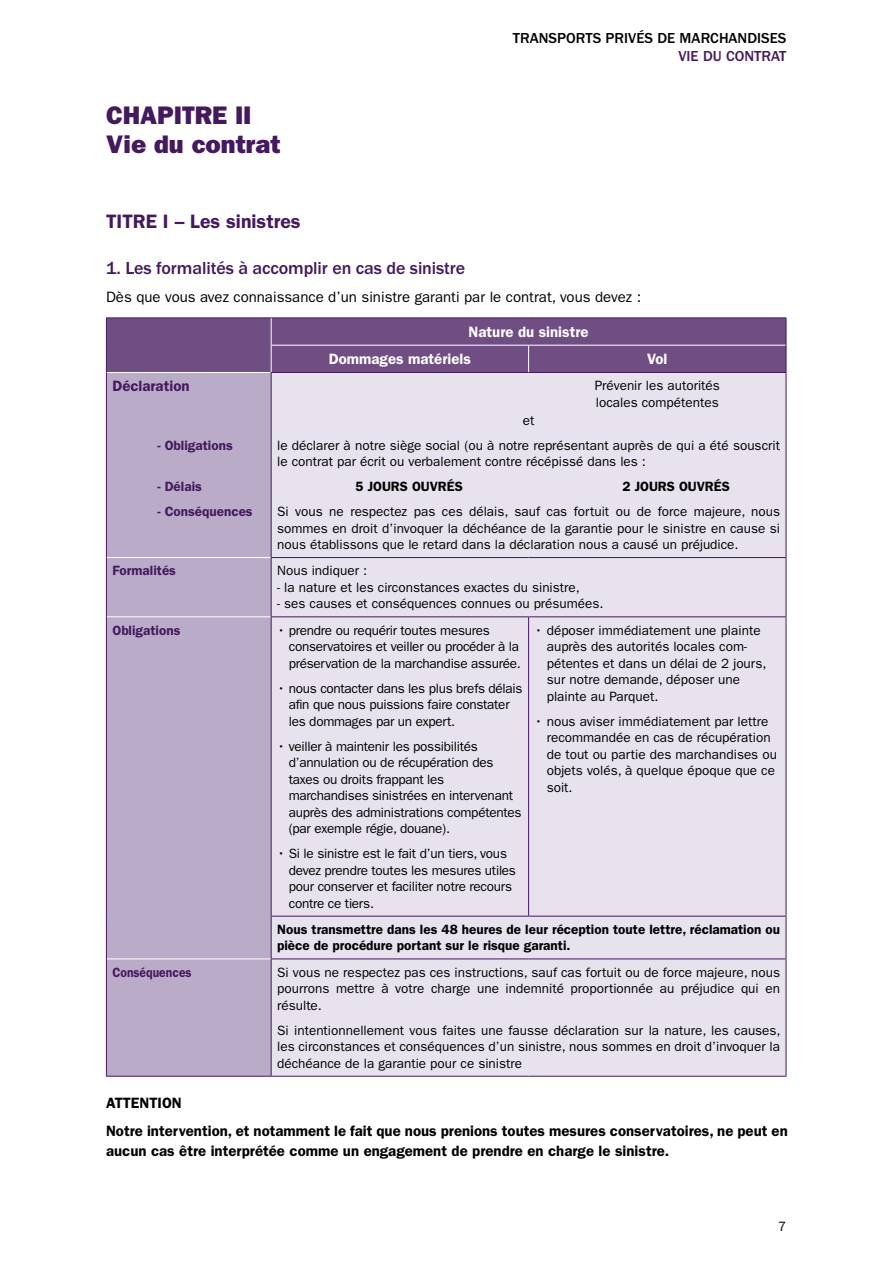
<style>
.page{position:relative;width:893px;height:1263px;background:#fff}
.page>*{position:absolute;margin:0;border:0;box-sizing:border-box;transform-origin:0 0}
.t1{font:25.5px/29.1px "ITC Franklin Gothic Std Hvy";color:#44195e}
.t2{font:600 19.5px "ITC Franklin Gothic Std";color:#44195e}
.t3{font:500 18px "ITC Franklin Gothic Std";letter-spacing:-.005em;color:#44195e}
.t4{font:600 15px/28.7px "ITC Franklin Gothic Std";color:#000}
.t5{font:15px "ITC Franklin Gothic Std";color:#000}
.t6{font:600 15px/27.3px "ITC Franklin Gothic Std";color:#fff}
.t7{font:500 15px "ITC Franklin Gothic Std";color:#000}
.t8{font:500 15px "ITC Franklin Gothic Std";color:#44195e}
.t9{font:600 15px "ITC Franklin Gothic Std";color:#44195e}
.t10{font:13.5px/16.5px "ITC Franklin Gothic Std";color:#000}
.t11{font:13.5px/16.5px "ITC Franklin Gothic Std";letter-spacing:-.02em;color:#000}
.t12{font:600 13.5px/16.5px "ITC Franklin Gothic Std";color:#000}
.t13{font:600 13.5px "ITC Franklin Gothic Std";color:#44195e}
.t14{font:600 13.5px "ITC Franklin Gothic Std";color:#44195e;scale:.9 1}
</style>
<div class="page">
<div style="left:107px;top:373px;width:164px;height:703px;background:#baacc9"></div>
<div style="left:272px;top:373px;width:514px;height:703px;background:#e7e2ed"></div>
<hr style="left:106px;top:317px;width:165px;height:1px;background:#44195e">
<hr style="left:271px;top:317px;width:258px;height:1px;background:#44195e">
<hr style="left:529px;top:317px;width:257px;height:1px;background:#44195e">
<div style="left:106px;top:318px;width:681px;height:54px;background:#704e84"></div>
<hr style="left:107px;top:557px;width:164px;height:1px;background:#fff">
<hr style="left:107px;top:616px;width:164px;height:1px;background:#fff">
<hr style="left:107px;top:958px;width:164px;height:1px;background:#fff">
<hr style="left:106px;top:372px;width:1px;height:39px;background:#44195e">
<hr style="left:271px;top:373px;width:1px;height:38px;background:#44195e">
<hr style="left:271px;top:372px;width:258px;height:1px;background:#44195e">
<hr style="left:529px;top:372px;width:257px;height:1px;background:#44195e">
<hr style="left:786px;top:373px;width:1px;height:38px;background:#44195e">
<hr style="left:106px;top:411px;width:1px;height:146px;background:#44195e">
<hr style="left:271px;top:411px;width:1px;height:146px;background:#44195e">
<hr style="left:786px;top:411px;width:1px;height:146px;background:#44195e">
<hr style="left:106px;top:557px;width:1px;height:60px;background:#44195e">
<hr style="left:271px;top:558px;width:1px;height:58px;background:#44195e">
<hr style="left:271px;top:557px;width:258px;height:1px;background:#44195e">
<hr style="left:529px;top:557px;width:257px;height:1px;background:#44195e">
<hr style="left:786px;top:558px;width:1px;height:58px;background:#44195e">
<hr style="left:106px;top:617px;width:1px;height:299px;background:#44195e">
<hr style="left:106px;top:916px;width:1px;height:43px;background:#44195e">
<hr style="left:271px;top:617px;width:1px;height:299px;background:#44195e">
<hr style="left:271px;top:616px;width:258px;height:1px;background:#44195e">
<hr style="left:528px;top:617px;width:1px;height:299px;background:#44195e">
<hr style="left:529px;top:616px;width:257px;height:1px;background:#44195e">
<hr style="left:786px;top:617px;width:1px;height:299px;background:#44195e">
<hr style="left:271px;top:916px;width:1px;height:42px;background:#44195e">
<hr style="left:271px;top:916px;width:258px;height:1px;background:#44195e">
<hr style="left:529px;top:916px;width:257px;height:1px;background:#44195e">
<hr style="left:786px;top:916px;width:1px;height:42px;background:#44195e">
<hr style="left:106px;top:959px;width:1px;height:117px;background:#44195e">
<hr style="left:106px;top:1076px;width:165px;height:1px;background:#44195e">
<hr style="left:271px;top:959px;width:1px;height:117px;background:#44195e">
<hr style="left:271px;top:958px;width:258px;height:1px;background:#44195e">
<hr style="left:529px;top:958px;width:257px;height:1px;background:#44195e">
<hr style="left:271px;top:1076px;width:258px;height:1px;background:#44195e">
<hr style="left:529px;top:1076px;width:257px;height:1px;background:#44195e">
<hr style="left:786px;top:959px;width:1px;height:117px;background:#44195e">
<h1 class="t1" style="left:106px;top:100px;width:176px">CHAPITRE II<br>Vie du contrat</h1>
<p class="t7" style="left:513px;top:29px;width:275px">TRANSPORTS PRIVÉS DE MARCHANDISES</p>
<p class="t8" style="left:678px;top:47px;width:109px">VIE DU CONTRAT</p>
<h2 class="t2" style="left:106px;top:210px;width:196px">TITRE I – Les sinistres</h2>
<h3 class="t3" style="left:106px;top:258px;width:361px">1. Les formalités à accomplir en cas de sinistre</h3>
<p class="t5" style="left:106px;top:289px;width:537px">Dès que vous avez connaissance d’un sinistre garanti par le contrat, vous devez :</p>
<p class="t6" style="left:329px;top:318px;width:261px;text-indent:140px">Nature du sinistre<br>Dommages matériels</p>
<p class="t6" style="left:647px;top:345px;width:22px">Vol</p>
<p class="t9" style="left:112px;top:377px;width:79px">Déclaration</p>
<p class="t10" style="left:595px;top:377px;width:127px">Prévenir les autorités locales compétentes</p>
<p class="t13" style="left:157px;top:437px;width:77px">- Obligations</p>
<p class="t13" style="left:157px;top:478px;width:46px">- Délais</p>
<p class="t13" style="left:157px;top:503px;width:97px">- Conséquences</p>
<p class="t10" style="left:277px;top:407px;width:504px;line-height:25px;text-align:center">et<br>le déclarer à notre siège social (ou à notre représentant auprès de qui a été souscrit</p>
<p class="t10" style="left:277px;top:453px;width:370px">le contrat par écrit ou verbalement contre récépissé dans les :</p>
<p class="t12" style="left:356px;top:478px;width:109px">5 JOURS OUVRÉS</p>
<p class="t12" style="left:623px;top:478px;width:109px">2 JOURS OUVRÉS</p>
<p class="t10" style="left:277px;top:503px;width:504px;text-align:justify">Si vous ne respectez pas ces délais, sauf cas fortuit ou de force majeure, nous sommes en droit d’invoquer la déchéance de la garantie pour le sinistre en cause si nous établissons que le retard dans la déclaration nous a causé un préjudice.</p>
<p class="t13" style="left:112px;top:563px;width:65px">Formalités</p>
<p class="t10" style="left:277px;top:562px;width:91px">Nous indiquer :</p>
<p class="t10" style="left:277px;top:579px;width:304px">- la nature et les circonstances exactes du sinistre,</p>
<p class="t10" style="left:277px;top:595px;width:328px">- ses causes et conséquences connues ou présumées.</p>
<p class="t13" style="left:112px;top:622px;width:70px">Obligations</p>
<p class="t11" style="left:289px;top:622px;width:234px;text-indent:-12px">• prendre ou requérir toutes mesures conservatoires et veiller ou procéder à la préservation de la marchandise assurée.</p>
<p class="t11" style="left:289px;top:680px;width:235px;text-indent:-12px">• nous contacter dans les plus brefs délais afin que nous puissions faire constater les dommages par un expert.</p>
<p class="t11" style="left:289px;top:738px;width:234px;text-indent:-12px">• veiller à maintenir les possibilités d’annulation ou de récupération des taxes ou droits frappant les marchandises sinistrées en intervenant auprès des administrations compétentes (par exemple régie, douane).</p>
<p class="t11" style="left:289px;top:845px;width:229px;text-indent:-12px">• Si le sinistre est le fait d’un tiers, vous devez prendre toutes les mesures utiles pour conserver et faciliter notre recours contre ce tiers.</p>
<p class="t10" style="left:547px;top:622px;width:221px;text-indent:-12px">• déposer immédiatement une plainte auprès des autorités locales com&shy;pétentes et dans un délai de 2 jours, sur notre demande, déposer une plainte au Parquet.</p>
<p class="t10" style="left:547px;top:713px;width:232px;text-indent:-12px">• nous aviser immédiatement par lettre recommandée en cas de récupération de tout ou partie des marchandises ou objets volés, à quelque époque que ce soit.</p>
<p class="t12" style="left:277px;top:921px;width:504px">Nous transmettre dans les 48 heures de leur réception toute lettre, réclamation ou pièce de procédure portant sur le risque garanti.</p>
<p class="t14" style="left:112px;top:964px;width:90px">Conséquences</p>
<p class="t10" style="left:277px;top:964px;width:504px;text-align:justify">Si vous ne respectez pas ces instructions, sauf cas fortuit ou de force majeure, nous pourrons mettre à votre charge une indemnité proportionnée au préjudice qui en résulte.</p>
<p class="t10" style="left:277px;top:1022px;width:505px;text-align:justify">Si intentionnellement vous faites une fausse déclaration sur la nature, les causes, les circonstances et conséquences d’un sinistre, nous sommes en droit d’invoquer la déchéance de la garantie pour ce sinistre</p>
<p class="t4" style="left:106px;top:1088px;width:683px">ATTENTION<br>Notre intervention, et notamment le fait que nous prenions toutes mesures conservatoires, ne peut en</p>
<p class="t4" style="left:106px;top:1137px;width:565px">aucun cas être interprétée comme un engagement de prendre en charge le sinistre.</p>
<p class="t10" style="left:778px;top:1218px;width:10px">7</p>
</div>
